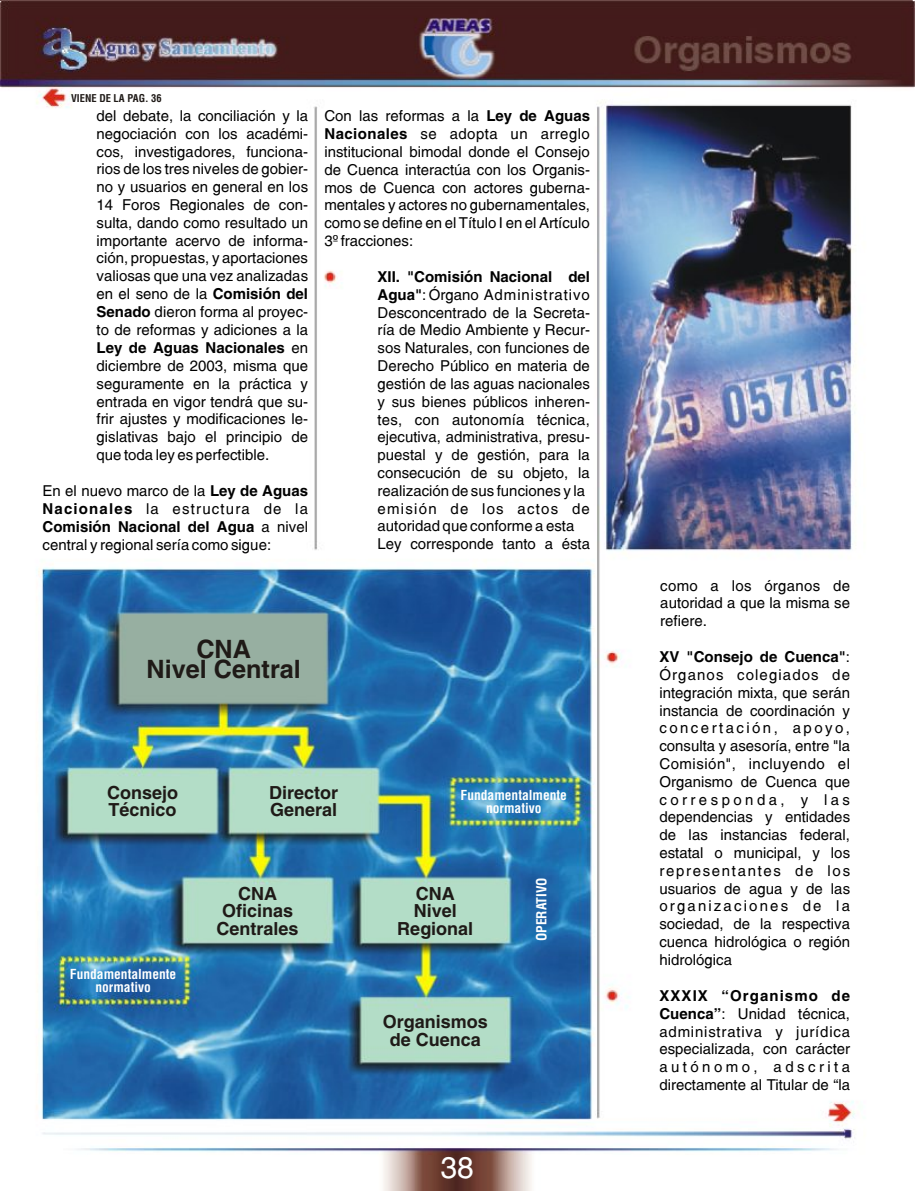
<style>
.page{position:relative;width:915px;height:1191px;background:#fff}
.page>*{position:absolute;margin:0;border:0;box-sizing:border-box;transform-origin:0 0}
.t1{font:30px "Switzerland";color:#fff}
.t2{font:700 25.2px/20.4px "Switzerland";color:#1f1a17;text-align:center}
.t3{font:700 18px/17.7px "Switzerland";color:#1f1a17;text-align:center}
.t4{font:15px/17.9px "Switzerland";color:#000;text-align:justify}
.t5{font:15px "Switzerland";color:#fff}
.t6{font:700 13.5px/13.4px "Switzerland Condensed";color:#fff;text-align:center}
.t7{font:700 10.5px "Switzerland Condensed";color:#1f1a17}
.s1{font-weight:700}
</style>
<div class="page">
<img style="left:0;top:0;width:914px;height:1191px">
<p class="t7" style="left:71px;top:91px;width:92px">VIENE DE LA PAG. 36</p>
<p class="t4" style="left:97px;top:108px;width:213px">del debate, la conciliación y la negociación con los académi&shy;cos, investigadores, funciona&shy;rios de los tres niveles de gobier&shy;no y usuarios en general en los 14 Foros Regionales de con&shy;sulta, dando como resultado un importante acervo de informa&shy;ción, propuestas, y aportaciones valiosas que una vez analizadas en el seno de la <span class="s1">Comisión del Senado</span> dieron forma al proyec&shy;to de reformas y adiciones a la <span class="s1">Ley de Aguas Nacionales</span> en diciembre de 2003, misma que seguramente en la práctica y entrada en vigor tendrá que su&shy;frir ajustes y modificaciones le&shy;gislativas bajo el principio de que toda ley es perfectible.</p>
<p class="t4" style="left:43px;top:483px;width:267px">En el nuevo marco de la <span class="s1">Ley de Aguas Nacionales</span> la estructura de la <span class="s1">Comisión Nacional del Agua</span> a nivel central y regional sería como sigue:</p>
<p class="t4" style="left:324px;top:108px;width:267px">Con las reformas a la <span class="s1">Ley de Aguas Nacionales</span> se adopta un arreglo institucional bimodal donde el Consejo de Cuenca interactúa con los Organis&shy;mos de Cuenca con actores guberna&shy;mentales y actores no gubernamentales, como se define en el Título I en el Artículo 3º fracciones:</p>
<p class="t4" style="left:378px;top:269px;width:214px;text-align:left"><span class="s1">XII. "Comisión Nacional del<br>Agua"</span>: Órgano Administrativo<br>Desconcentrado de la Secreta&shy;ría de Medio Ambiente y Recur&shy;sos Naturales, con funciones de<br>Derecho Público en materia de gestión de las aguas nacionales y sus bienes públicos inheren&shy;tes, con autonomía técnica, ejecutiva, administrativa, presu&shy;puestal y de gestión, para la consecución de su objeto, la realización de sus funciones y la emisión de los actos de autoridad que conforme a esta<br>Ley corresponde tanto a ésta</p>
<p class="t5" style="left:324px;top:271px;width:13px">·</p>
<h2 class="t2" style="left:147px;top:641px;width:156px">CNA<br>Nivel Central</h2>
<p class="t5" style="left:606px;top:651px;width:13px">·</p>
<p class="t3" style="left:107px;top:785px;width:73px;text-align:left">Consejo<br>Técnico</p>
<p class="t6" style="left:70px;top:969px;width:108px">Fundamentalmente normativo</p>
<p class="t3" style="left:269px;top:785px;width:71px;text-align:left">Director<br>General</p>
<p class="t3" style="left:217px;top:886px;width:84px">CNA<br>Oficinas<br>Centrales</p>
<p class="t6" style="left:461px;top:790px;width:108px">Fundamentalmente normativo</p>
<p class="t3" style="left:397px;top:886px;width:78px">CNA<br>Nivel<br>Regional</p>
<p class="t3" style="left:383px;top:1015px;width:107px">Organismos de Cuenca</p>
<p class="t6" style="left:536px;top:941px;width:65px;rotate:-90deg">OPERATIVO</p>
<p class="t5" style="left:606px;top:990px;width:13px">·</p>
<h1 class="t1" style="left:441px;top:1156px;width:35px">38</h1>
<p class="t4" style="left:660px;top:578px;width:191px">como a los órganos de autoridad a que la misma se refiere.</p>
<p class="t4" style="left:659px;top:649px;width:192px"><span class="s1">XV "Consejo de Cuenca"</span>:<br>Órganos colegiados de integración mixta, que serán instancia de coordinación y concertación, apoyo, consulta y asesoría, entre "la Comisión", incluyendo el Organismo de Cuenca que corresponda, y las dependencias y entidades de las instancias federal, estatal o municipal, y los representantes de los usuarios de agua y de las organizaciones de la sociedad, de la respectiva cuenca hidrológica o región hidrológica</p>
<p class="t4" style="left:659px;top:988px;width:192px"><span class="s1">XXXIX “Organismo de Cuenca”</span>: Unidad técnica, administrativa y jurídica especializada, con carácter autónomo, adscrita directamente al Titular de “la</p>
</div>
